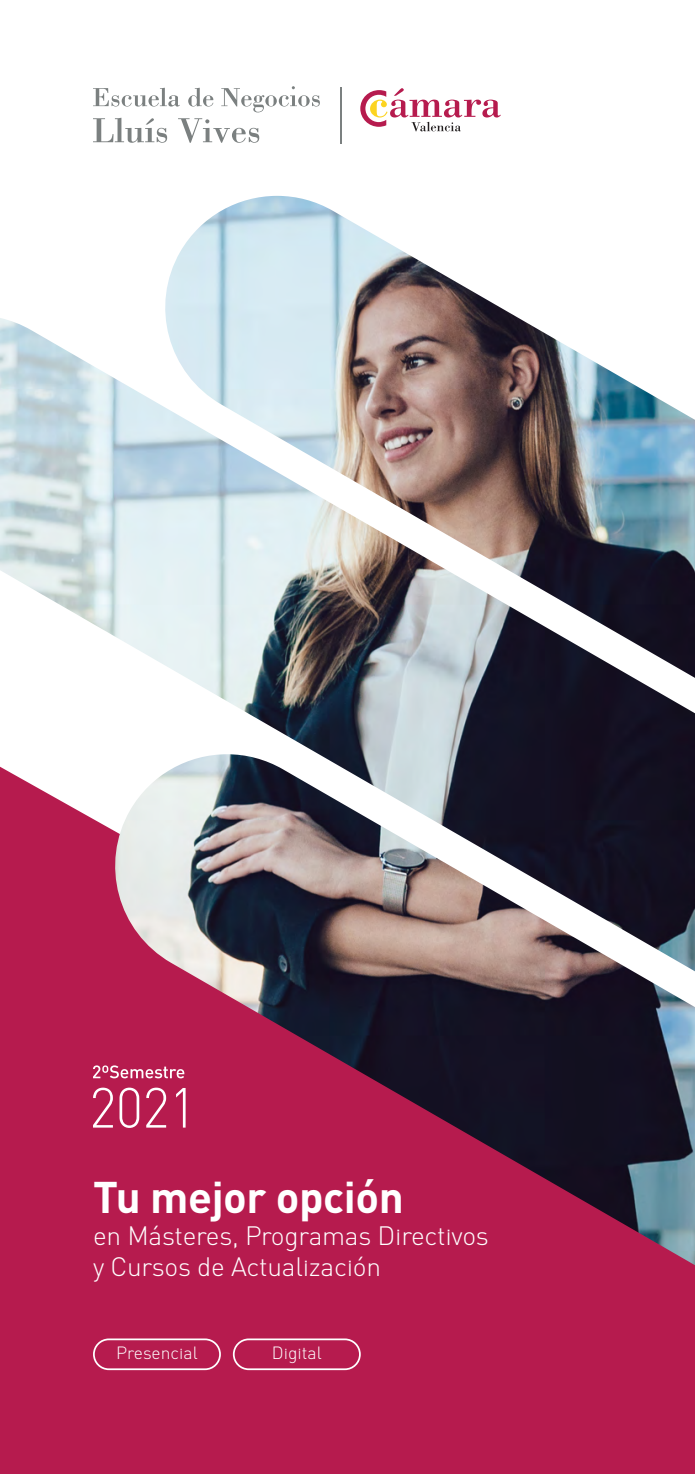
<style>
.page{position:relative;width:695px;height:1474px;background:#fff}
.page>*{position:absolute;margin:0;border:0;box-sizing:border-box;transform-origin:0 0}
.Cuerpo_Título{font:700 43.75px "DIN Pro";letter-spacing:-.01em;color:#fff}
.Cuerpo_Título-2{font:300 26.25px/31.5px "DIN Pro";letter-spacing:-.01em;color:#fff}
.t1{font:300 17.5px "DIN Pro";color:#fff}
</style>
<div class="page">
<div style="left:0;top:1265px;width:694px;height:208px;background:#b61b4e"></div>
<img style="left:0;top:196px;width:694px;height:1069px">
<svg style="left:93px;top:1087px;width:92px;height:40px"></svg>
<svg style="left:93px;top:1065px;width:91px;height:13px"></svg>
<div style="left:93px;top:1338px;width:128px;height:31px;border:2px solid #fff;border-radius:15px"></div>
<div style="left:233px;top:1338px;width:128px;height:31px;border:2px solid #fff;border-radius:15px"></div>
<hr style="left:339px;top:87px;width:2px;height:56px;background:#7b8080">
<svg style="left:93px;top:88px;width:87px;height:19px"></svg>
<svg style="left:188px;top:88px;width:25px;height:19px"></svg>
<svg style="left:221px;top:86px;width:99px;height:26px"></svg>
<svg style="left:93px;top:118px;width:74px;height:25px"></svg>
<svg style="left:178px;top:118px;width:81px;height:25px"></svg>
<svg style="left:360px;top:88px;width:140px;height:43px"></svg>
<p class="Cuerpo_Título" style="left:93px;top:1168px;width:312px">Tu mejor opción</p>
<p class="Cuerpo_Título-2" style="left:93px;top:1219px;width:397px">en Másteres, Programas Directivos y Cursos de Actualización</p>
<p class="t1" style="left:116px;top:1341px;width:83px">Presencial</p>
<p class="t1" style="left:272px;top:1341px;width:51px">Digital</p>
</div>
